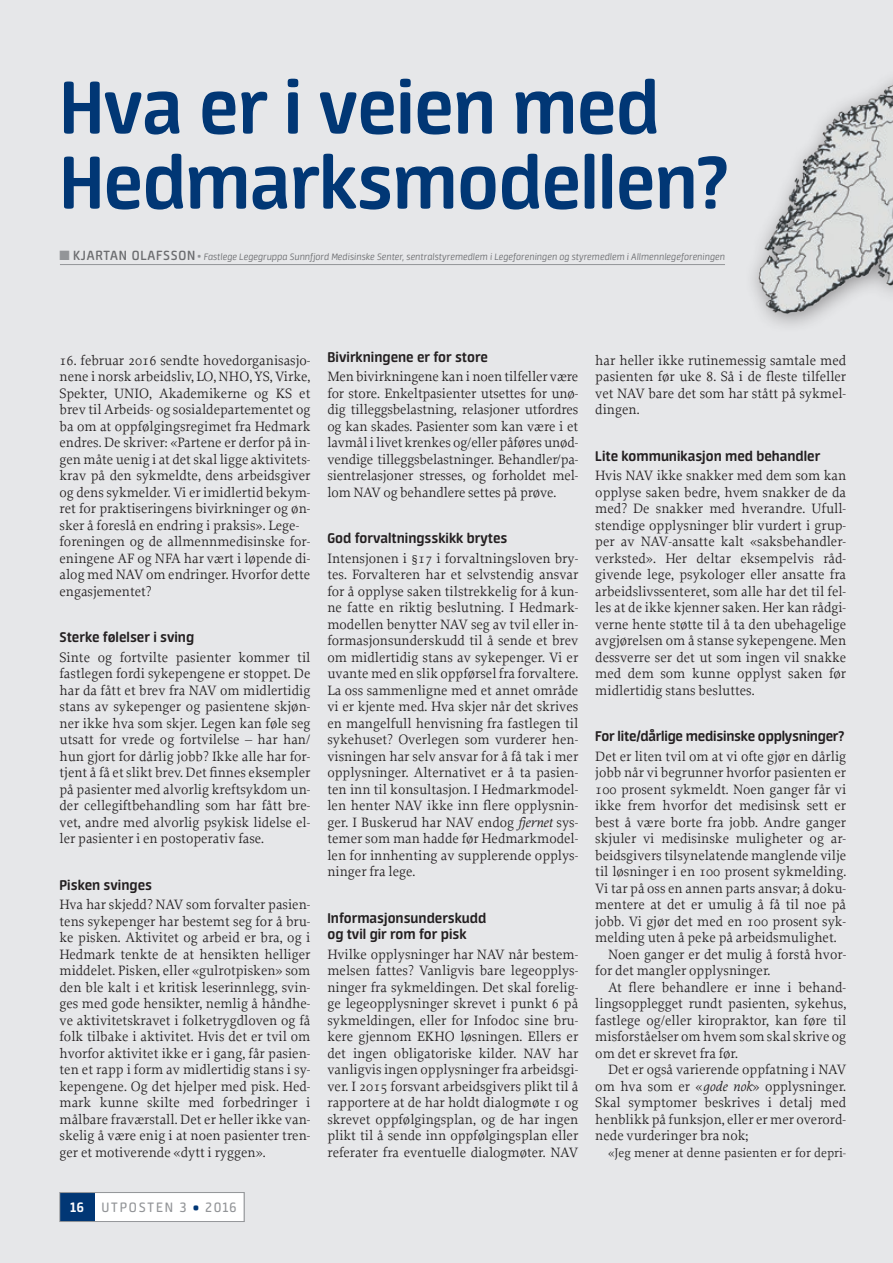
<style>
.page{position:relative;width:893px;height:1263px;background:#e6e7e9}
.page>*{position:absolute;margin:0;border:0;box-sizing:border-box;transform-origin:0 0}
.t1{font:700 84px/75px "Neuron";letter-spacing:-.01em;color:#013775}
.t2{font:700 15.75px/16.5px "Neuron";color:#231f20}
.t3{font:15.3px "Neuron";letter-spacing:.115em;color:#939598}
.t4{font:14.25px/16.5px "Proforma";color:#231f20;text-align:justify}
.t5{font:13.2px "Proforma";color:#231f20}
.t6{font:italic 300 10.5px "Neuron";color:#6c6d70}
.s1{color:#939598}
.s2{font-weight:600;font-style:normal;font-size:15px}
.s3{font-style:normal;font-size:13.5px;color:#939598}
.s4{font-weight:700;color:#fff}
.s5{font-weight:900;color:#013775}
.s6{font-style:italic}
</style>
<div class="page">
<hr style="left:60px;top:264px;width:665px;height:1px;background:#939598">
<div style="left:60px;top:1192px;width:183px;height:29px;background:#fff"></div>
<div style="left:60px;top:1192px;width:35px;height:29px;background:#013775"></div>
<div style="left:60px;top:1192px;width:184px;height:30px;border:1px solid #939598"></div>
<img style="left:753px;top:79px;width:140px;height:247px">
<h1 class="t1" style="left:60px;top:69px;width:670px">Hva er i veien med<br>Hedmarksmodellen?</h1>
<p class="t6" style="left:60px;top:252px;width:667px"><span class="s1">■</span> <span class="s2">KJARTAN OLAFSSON</span> <span class="s3">•</span> Fastlege Legegruppa Sunnfjord Medisinske Senter, sentralstyremedlem i Legeforeningen og styremedlem i Allmennlegeforeningen</p>
<p class="t4" style="left:60px;top:352px;width:252px;text-align:left">16. februar 2016 sendte hovedorganisasjo&shy;nene i norsk arbeidsliv, LO, NHO, YS, Virke, Spekter, UNIO, Akademikerne og KS et brev til Arbeids- og sosialdepartementet og ba om at oppfølgingsregimet fra Hedmark endres. De skriver: «Partene er derfor på in&shy;gen måte uenig i at det skal ligge aktivitets&shy;krav på den sykmeldte, dens arbeidsgiver og dens sykmelder. Vi er imidlertid bekym&shy;ret for praktiseringens bivirkninger og øn&shy;sker å foreslå en endring i praksis». Lege&shy;foreningen og de allmennmedisinske for&shy;eningene AF og NFA har vært i løpende di&shy;alog med NAV om endringer. Hvorfor dette engasjementet?</p>
<p class="t2" style="left:60px;top:629px;width:136px">Sterke følelser i sving</p>
<p class="t4" style="left:60px;top:649px;width:252px">Sinte og fortvilte pasienter kommer til fastlegen fordi sykepengene er stoppet. De har da fått et brev fra NAV om midlertidig stans av sykepenger og pasientene skjøn&shy;ner ikke hva som skjer. Legen kan føle seg utsatt for vrede og fortvilelse – har han/ hun gjort for dårlig jobb? Ikke alle har for&shy;tjent å få et slikt brev. Det finnes eksempler på pasienter med alvorlig kreftsykdom un&shy;der cellegiftbehandling som har fått bre&shy;vet, andre med alvorlig psykisk lidelse el&shy;ler pasienter i en postoperativ fase.</p>
<p class="t2" style="left:60px;top:876px;width:94px">Pisken svinges</p>
<p class="t4" style="left:60px;top:896px;width:252px">Hva har skjedd? NAV som forvalter pasien&shy;tens sykepenger har bestemt seg for å bru&shy;ke pisken. Aktivitet og arbeid er bra, og i Hedmark tenkte de at hensikten helliger middelet. Pisken, eller «gulrotpisken» som den ble kalt i et kritisk leserinnlegg, svin&shy;ges med gode hensikter, nemlig å håndhe&shy;ve aktivitetskravet i folketrygdloven og få folk tilbake i aktivitet. Hvis det er tvil om hvorfor aktivitet ikke er i gang, får pasien&shy;ten et rapp i form av midlertidig stans i sy&shy;kepengene. Og det hjelper med pisk. Hed&shy;mark kunne skilte med forbedringer i målbare fraværstall. Det er heller ikke van&shy;skelig å være enig i at noen pasienter tren&shy;ger et motiverende «dytt i ryggen».</p>
<p class="t3" style="left:70px;top:1199px;width:168px"><span class="s4">16</span> UTPOSTEN 3 <span class="s5">•</span> 2016</p>
<p class="t2" style="left:327px;top:348px;width:162px">Bivirkningene er for store</p>
<p class="t4" style="left:327px;top:368px;width:252px">Men bivirkningene kan i noen tilfeller være for store. Enkeltpasienter utsettes for unø&shy;dig tilleggsbelastning, relasjoner utfordres og kan skades. Pasienter som kan være i et lavmål i livet krenkes og/eller påføres unød&shy;vendige tilleggsbelastninger. Behandler/pa&shy;sientrelasjoner stresses, og forholdet mel&shy;lom NAV og behandlere settes på prøve.</p>
<p class="t2" style="left:327px;top:530px;width:182px">God forvaltningsskikk brytes</p>
<p class="t4" style="left:327px;top:550px;width:252px">Intensjonen i §17 i forvaltningsloven bry&shy;tes. Forvalteren har et selvstendig ansvar for å opplyse saken tilstrekkelig for å kun&shy;ne fatte en riktig beslutning. I Hedmark&shy;modellen benytter NAV seg av tvil eller in&shy;formasjonsunderskudd til å sende et brev om midlertidig stans av sykepenger. Vi er uvante med en slik oppførsel fra forvaltere.<br>La oss sammenligne med et annet område vi er kjente med. Hva skjer når det skrives en mangelfull henvisning fra fastlegen til sykehuset? Overlegen som vurderer hen&shy;visningen har selv ansvar for å få tak i mer opplysninger. Alternativet er å ta pasien&shy;ten inn til konsultasjon. I Hedmarkmodel&shy;len henter NAV ikke inn flere opplysnin&shy;ger. I Buskerud har NAV endog <span class="s6">fjernet</span> sys&shy;temer som man hadde før Hedmarkmodel&shy;len for innhenting av supplerende opplys&shy;ninger fra lege.</p>
<p class="t2" style="left:327px;top:909px;width:160px">Informasjonsunderskudd og tvil gir rom for pisk</p>
<p class="t4" style="left:327px;top:946px;width:252px">Hvilke opplysninger har NAV når bestem&shy;melsen fattes? Vanligvis bare legeopplys&shy;ninger fra sykmeldingen. Det skal forelig&shy;ge legeopplysninger skrevet i punkt 6 på sykmeldingen, eller for Infodoc sine bru&shy;kere gjennom EKHO løsningen. Ellers er det ingen obligatoriske kilder. NAV har vanligvis ingen opplysninger fra arbeidsgi&shy;ver. I 2015 forsvant arbeidsgivers plikt til å rapportere at de har holdt dialogmøte 1 og skrevet oppfølgingsplan, og de har ingen plikt til å sende inn oppfølgingsplan eller referater fra eventuelle dialogmøter. NAV</p>
<p class="t4" style="left:595px;top:352px;width:252px">har heller ikke rutinemessig samtale med pasienten før uke 8. Så i de fleste tilfeller vet NAV bare det som har stått på sykmel&shy;dingen.</p>
<p class="t2" style="left:595px;top:447px;width:227px">Lite kommunikasjon med behandler</p>
<p class="t4" style="left:595px;top:467px;width:252px">Hvis NAV ikke snakker med dem som kan opplyse saken bedre, hvem snakker de da med? De snakker med hverandre. Ufull&shy;stendige opplysninger blir vurdert i grup&shy;per av NAV-ansatte kalt «saksbehandler&shy;verksted». Her deltar eksempelvis råd&shy;givende lege, psykologer eller ansatte fra arbeidslivssenteret, som alle har det til fel&shy;les at de ikke kjenner saken. Her kan rådgi&shy;verne hente støtte til å ta den ubehagelige avgjørelsen om å stanse sykepengene. Men dessverre ser det ut som ingen vil snakke med dem som kunne opplyst saken før midlertidig stans besluttes.</p>
<p class="t2" style="left:595px;top:728px;width:250px">For lite/dårlige medisinske opplysninger?</p>
<p class="t4" style="left:595px;top:748px;width:252px">Det er liten tvil om at vi ofte gjør en dårlig</p>
<p class="t4" style="left:595px;top:764px;width:252px">jobb når vi begrunner hvorfor pasienten er</p>
<p class="t4" style="left:595px;top:781px;width:252px">100 prosent sykmeldt. Noen ganger får vi</p>
<p class="t4" style="left:595px;top:797px;width:252px">ikke frem hvorfor det medisinsk sett er</p>
<p class="t4" style="left:595px;top:814px;width:252px">best å være borte fra jobb. Andre ganger</p>
<p class="t4" style="left:595px;top:830px;width:252px">skjuler vi medisinske muligheter og ar-</p>
<p class="t4" style="left:595px;top:847px;width:252px">beidsgivers tilsynelatende manglende vilje</p>
<p class="t4" style="left:595px;top:863px;width:252px">til løsninger i en 100 prosent sykmelding.</p>
<p class="t4" style="left:595px;top:880px;width:252px">Vi tar på oss en annen parts ansvar; å doku-</p>
<p class="t4" style="left:595px;top:896px;width:252px">mentere at det er umulig å få til noe på</p>
<p class="t4" style="left:595px;top:913px;width:252px">jobb. Vi gjør det med en 100 prosent syk-</p>
<p class="t4" style="left:595px;top:929px;width:243px">melding uten å peke på arbeidsmulighet.</p>
<p class="t4" style="left:608px;top:946px;width:240px">Noen ganger er det mulig å forstå hvor-</p>
<p class="t4" style="left:595px;top:962px;width:177px">for det mangler opplysninger.</p>
<p class="t4" style="left:608px;top:979px;width:240px">At flere behandlere er inne i behand-</p>
<p class="t4" style="left:595px;top:995px;width:252px">lingsopplegget rundt pasienten, sykehus,</p>
<p class="t4" style="left:595px;top:1012px;width:252px">fastlege og/eller kiropraktor, kan føre til</p>
<p class="t4" style="left:595px;top:1028px;width:252px">misforståelser om hvem som skal skrive og</p>
<p class="t4" style="left:595px;top:1045px;width:144px">om det er skrevet fra før.</p>
<p class="t4" style="left:608px;top:1061px;width:240px">Det er også varierende oppfatning i NAV</p>
<p class="t4" style="left:595px;top:1078px;width:252px">om hva som er «<span class="s6">gode nok</span>» opplysninger.</p>
<p class="t4" style="left:595px;top:1094px;width:252px">Skal symptomer beskrives i detalj med</p>
<p class="t4" style="left:595px;top:1111px;width:252px">henblikk på funksjon, eller er mer overord-</p>
<p class="t4" style="left:595px;top:1127px;width:155px">nede vurderinger bra nok;</p>
<p class="t5" style="left:608px;top:1144px;width:240px">«Jeg mener at denne pasienten er for depri-</p>
</div>
